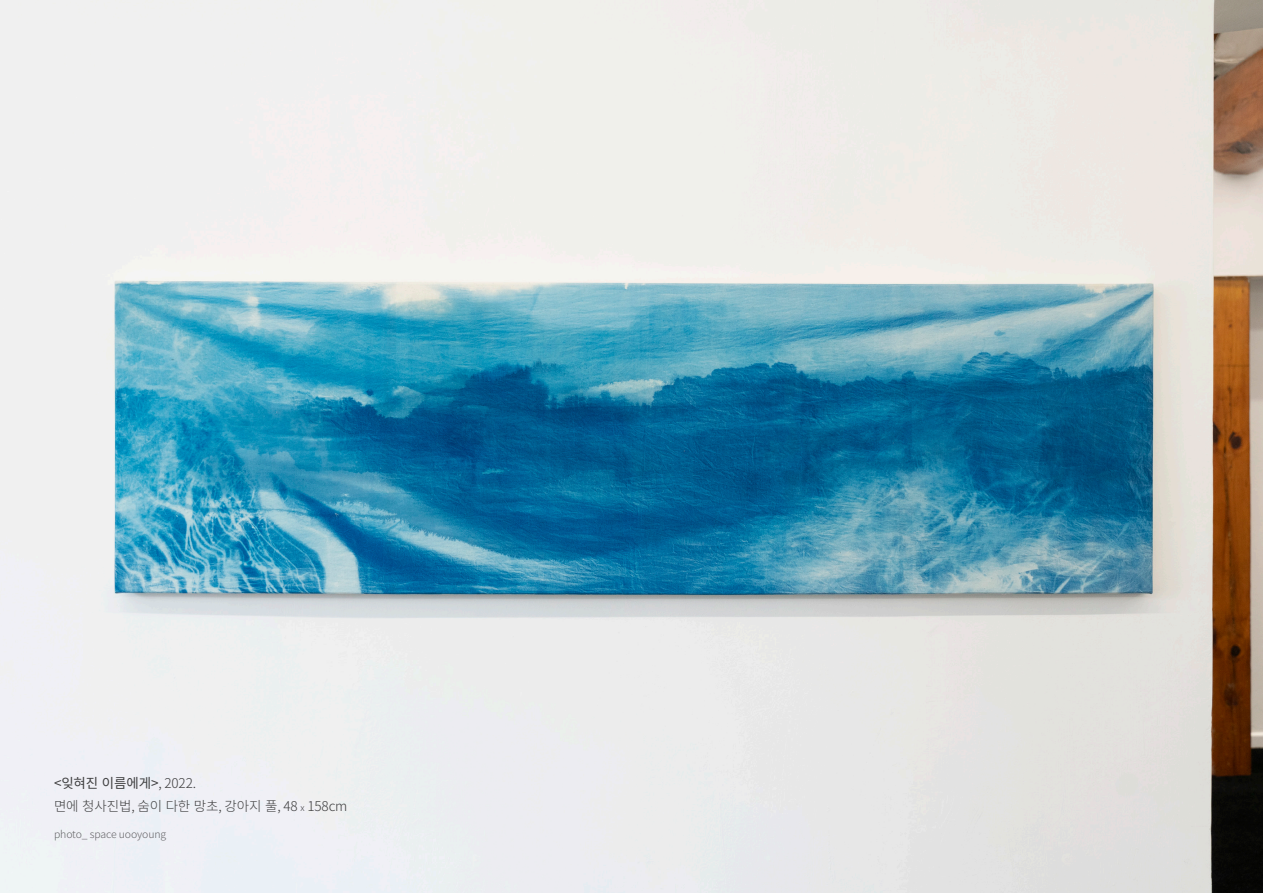
<style>
.page{position:relative;width:1263px;height:893px;background:#fff}
.page>*{position:absolute;margin:0;border:0;box-sizing:border-box;transform-origin:0 0}
.t1{font:300 13.5px "Noto Sans KR";letter-spacing:-.01em;color:#3e3e3f}
.t2{font:13.5px "Noto Sans KR";letter-spacing:-.01em;color:#3e3e3f}
.t3{font:300 10.35px "Noto Sans KR";letter-spacing:-.01em;color:#636366}
.s1{font-weight:300}
.s2{font-size:9px}
</style>
<div class="page">
<img style="left:0;top:0;width:1263px;height:893px">
<p class="t2" style="left:54px;top:775px;width:144px">&lt;잊혀진 이름에게&gt;<span class="s1">, 2022.</span></p>
<p class="t1" style="left:54px;top:798px;width:295px">면에 청사진법, 숨이 다한 망초, 강아지 풀, 48 <span class="s2">x</span> 158cm</p>
<p class="t3" style="left:54px;top:828px;width:114px">photo_ space uooyoung</p>
</div>
